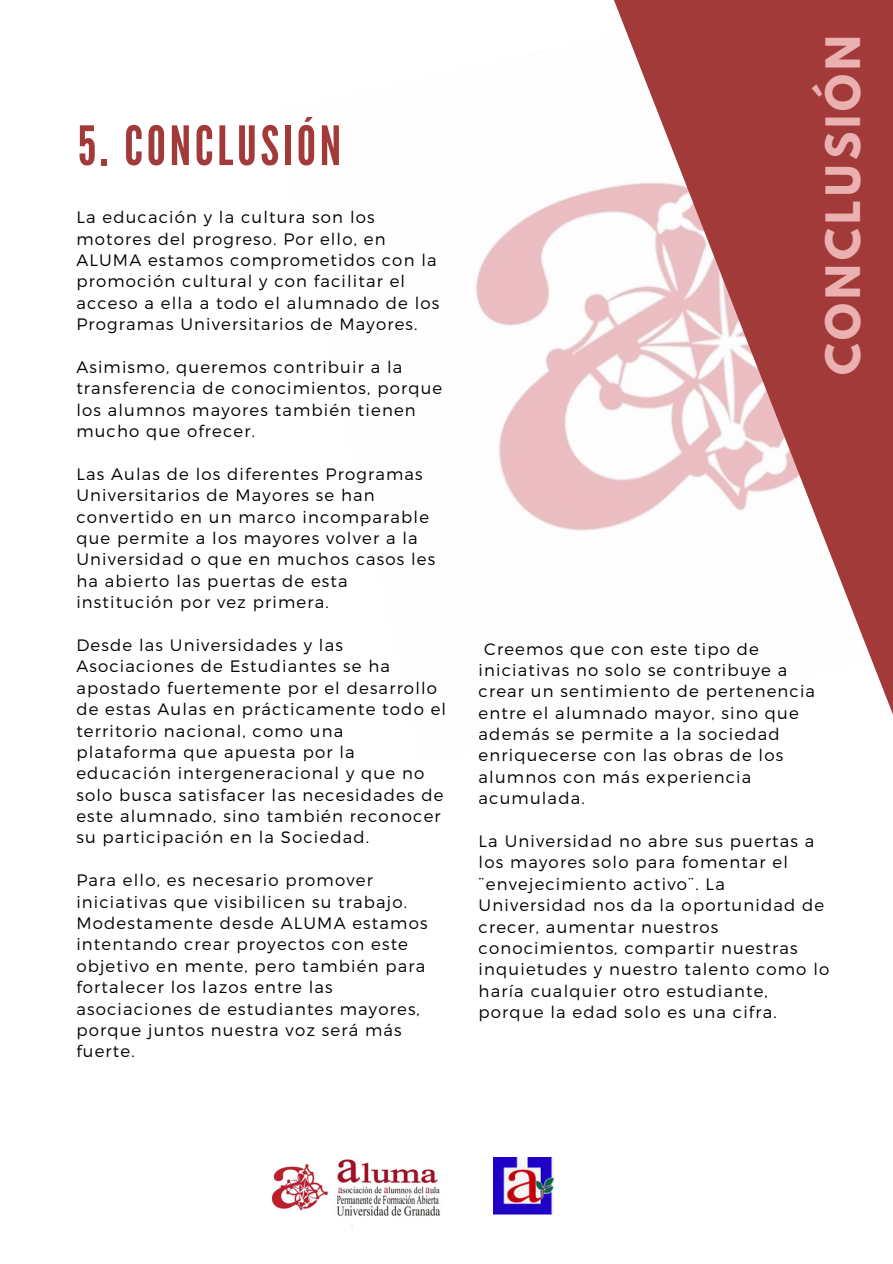
<style>
.page{position:relative;width:893px;height:1264px;background:#fff}
.page>*{position:absolute;margin:0;border:0;box-sizing:border-box;transform-origin:0 0}
.t1{font:54px "League Gothic";letter-spacing:.07em;color:#a23a3a}
.t2{font:700 42px "League Spartan";letter-spacing:.1em;color:#ebb1b0}
.t3{font:300 16.5px/21.3px "Montserrat";letter-spacing:.07em;color:#000}
</style>
<div class="page">
<svg style="left:476px;top:0;width:416px;height:712px;fill:#fcf6f6"></svg>
<img style="left:271px;top:1159px;width:170px;height:69px">
<img style="left:493px;top:1157px;width:60px;height:57px">
<p class="t1" style="left:77px;top:114px;width:265px">5. CONCLUSIÓN</p>
<p class="t3" style="left:76px;top:206px;width:364px">La educación y la cultura son los motores del progreso. Por ello, en ALUMA estamos comprometidos con la promoción cultural y con facilitar el acceso a ella a todo el alumnado de los Programas Universitarios de Mayores.</p>
<p class="t3" style="left:76px;top:355px;width:367px">Asimismo, queremos contribuir a la transferencia de conocimientos, porque los alumnos mayores también tienen mucho que ofrecer.</p>
<p class="t3" style="left:76px;top:462px;width:360px">Las Aulas de los diferentes Programas Universitarios de Mayores se han convertido en un marco incomparable que permite a los mayores volver a la Universidad o que en muchos casos les ha abierto las puertas de esta institución por vez primera.</p>
<p class="t3" style="left:76px;top:633px;width:371px">Desde las Universidades y las Asociaciones de Estudiantes se ha apostado fuertemente por el desarrollo de estas Aulas en prácticamente todo el territorio nacional, como una plataforma que apuesta por la educación intergeneracional y que no solo busca satisfacer las necesidades de este alumnado, sino también reconocer su participación en la Sociedad.</p>
<p class="t3" style="left:76px;top:868px;width:352px">Para ello, es necesario promover iniciativas que visibilicen su trabajo.<br>Modestamente desde ALUMA estamos intentando crear proyectos con este objetivo en mente, pero también para fortalecer los lazos entre las asociaciones de estudiantes mayores, porque juntos nuestra voz será más fuerte.</p>
<p class="t2" style="left:822px;top:375px;width:342px;rotate:-90deg">CONCLUSIÓN</p>
<p class="t3" style="left:478px;top:637px;width:338px;text-indent:6px">Creemos que con este tipo de iniciativas no solo se contribuye a crear un sentimiento de pertenencia entre el alumnado mayor, sino que además se permite a la sociedad enriquecerse con las obras de los alumnos con más experiencia acumulada.</p>
<p class="t3" style="left:478px;top:829px;width:337px">La Universidad no abre sus puertas a los mayores solo para fomentar el</p>
<p class="t3" style="left:478px;top:872px;width:352px">¨envejecimiento activo¨. La Universidad nos da la oportunidad de crecer, aumentar nuestros conocimientos, compartir nuestras inquietudes y nuestro talento como lo haría cualquier otro estudiante, porque la edad solo es una cifra.</p>
</div>
